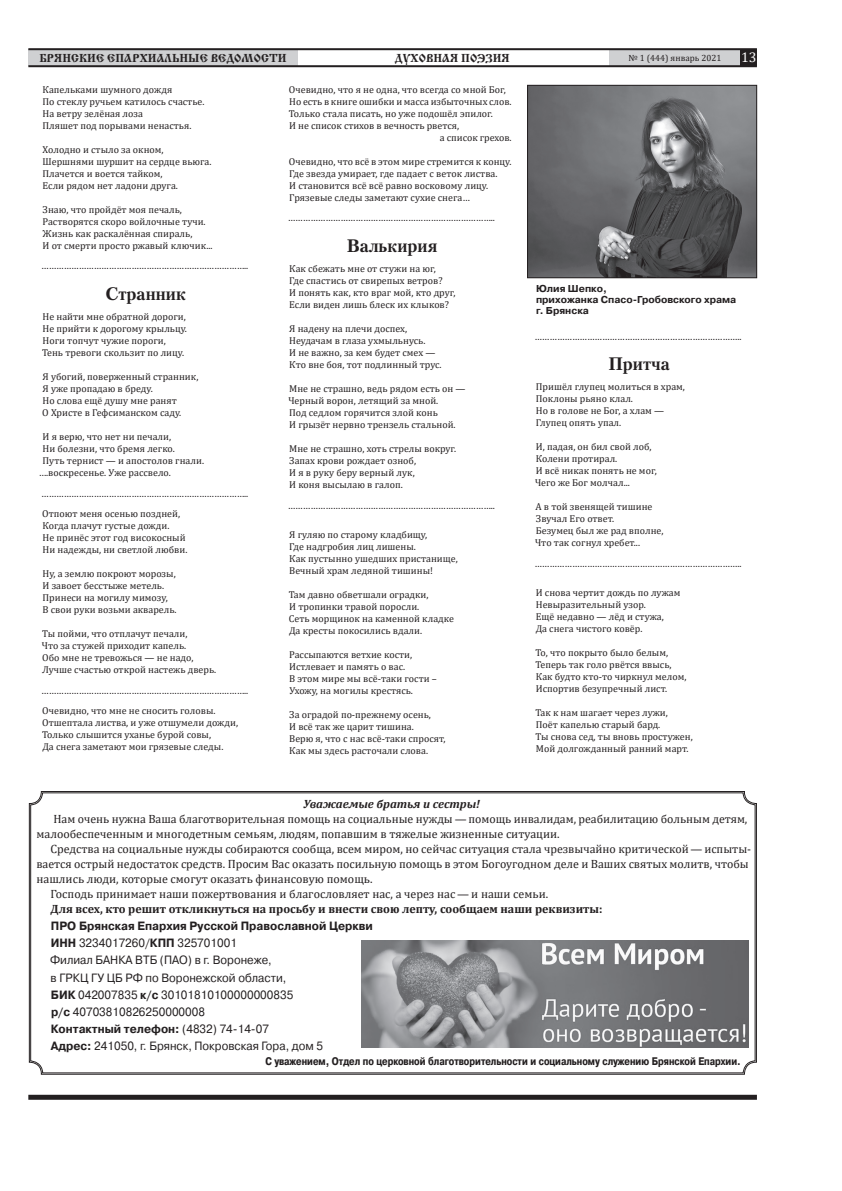
<style>
.page{position:relative;width:842px;height:1191px;background:#fff}
.page>*{position:absolute;margin:0;border:0;box-sizing:border-box;transform-origin:0 0}
.t1{font:700 18px "Petersburg C";color:#231f20}
.t2{font:14px "Cambria";color:#fff}
.t3{font:12px/15px "Cambria";color:#231f20}
.t4{font:12px/17.1px "Pragmatica C";color:#231f20;scale:.95 1}
.t5{font:700 12px "Cambria";color:#231f20}
.t6{font:12px "Cyrillic Old";color:#231f20}
.t7{font:italic 700 12px "Cambria";color:#231f20}
.t8{font:700 11px "Pragmatica Cond C";color:#231f20}
.t9{font:10px/12px "Cambria";color:#231f20}
.t10{font:700 10px/11px "Pragmatica C";color:#231f20}
.t11{font:9px "Cambria";color:#231f20}
.s1{font-weight:700}
</style>
<div class="page">
<div style="left:609px;top:50px;width:132px;height:16px;background:#cfd0d2"></div>
<div style="left:28px;top:49px;width:270px;height:17px;background:#cfd0d2"></div>
<hr style="left:28px;top:48px;width:729px;height:2px;background:#231f20">
<hr style="left:28px;top:65px;width:729px;height:2px;background:#231f20">
<div style="left:741px;top:50px;width:16px;height:16px;background:#231f20"></div>
<div style="left:28px;top:1094px;width:729px;height:5px;background:#231f20"></div>
<img style="left:529px;top:87px;width:226px;height:189px">
<div style="left:527px;top:85px;width:230px;height:193px;border:1px solid #231f20"></div>
<svg style="left:28px;top:791px;width:729px;height:284px"></svg>
<img style="left:362px;top:940px;width:386px;height:107px">
<p class="t6" style="left:39px;top:51px;width:249px">БРЯНСКИЕ ЕПАРХИАЛЬНЫЕ ВЕДОМОСТИ</p>
<p class="t6" style="left:395px;top:51px;width:116px">ДУХОВНАЯ ПОЭЗИЯ</p>
<p class="t11" style="left:628px;top:52px;width:94px">№ 1 (444) январь 2021</p>
<h2 class="t2" style="left:741px;top:49px;width:17px">13</h2>
<p class="t9" style="left:43px;top:83px;width:163px">Капельками шумного дождя<br>По стеклу ручьем катилось счастье.<br>На ветру зелёная лоза<br>Пляшет под порывами ненастья.</p>
<p class="t9" style="left:43px;top:143px;width:170px">Холодно и стыло за окном,<br>Шершнями шуршит на сердце вьюга.<br>Плачется и воется тайком,<br>Если рядом нет ладони друга.</p>
<p class="t9" style="left:43px;top:203px;width:171px">Знаю, что пройдёт моя печаль, Растворятся скоро войлочные тучи.<br>Жизнь как раскалённая спираль,<br>И от смерти просто ржавый ключик...</p>
<p class="t9" style="left:41px;top:260px;width:209px">………………………………………………………………………..</p>
<h1 class="t1" style="left:105px;top:282px;width:82px">Странник</h1>
<p class="t9" style="left:42px;top:310px;width:146px">Не найти мне обратной дороги,<br>Не прийти к дорогому крыльцу.<br>Ноги топчут чужие пороги,<br>Тень тревоги скользит по лицу.</p>
<p class="t9" style="left:42px;top:370px;width:158px">Я убогий, поверженный странник,<br>Я уже пропадаю в бреду.<br>Но слова ещё душу мне ранят<br>О Христе в Гефсиманском саду.</p>
<p class="t9" style="left:43px;top:430px;width:130px">И я верю, что нет ни печали,</p>
<p class="t9" style="left:43px;top:442px;width:134px">Ни болезни, что бремя легко.</p>
<p class="t9" style="left:43px;top:454px;width:163px">Путь тернист — и апостолов гнали.</p>
<p class="t9" style="left:39px;top:466px;width:134px">….воскресенье. Уже рассвело.</p>
<p class="t9" style="left:41px;top:483px;width:209px;line-height:20.5px">………………………………………………………………………..<br>Отпоют меня осенью поздней,</p>
<p class="t9" style="left:43px;top:519px;width:146px">Когда плачут густые дожди.<br>Не принёс этот год високосный<br>Ни надежды, ни светлой любви.</p>
<p class="t9" style="left:43px;top:567px;width:136px">Ну, а землю покроют морозы,<br>И завоет бесстыже метель.<br>Принеси на могилу мимозу,<br>В свои руки возьми акварель.</p>
<p class="t9" style="left:42px;top:627px;width:176px">Ты пойми, что отплачут печали,<br>Что за стужей приходит капель.<br>Обо мне не тревожься — не надо,<br>Лучше счастью открой настежь дверь.</p>
<p class="t9" style="left:41px;top:680px;width:209px;line-height:20.5px">………………………………………………………………………..<br>Очевидно, что мне не сносить головы.</p>
<p class="t9" style="left:42px;top:716px;width:197px">Отшептала листва, и уже отшумели дожди,<br>Только слышится уханье бурой совы,<br>Да снега заметают мои грязевые следы.</p>
<p class="t9" style="left:289px;top:83px;width:219px">Очевидно, что я не одна, что всегда со мной Бог,</p>
<p class="t9" style="left:289px;top:95px;width:224px">Но есть в книге ошибки и масса избыточных слов.</p>
<p class="t9" style="left:289px;top:107px;width:206px">Только стала писать, но уже подошёл эпилог.</p>
<p class="t9" style="left:289px;top:119px;width:171px">И не список стихов в вечность рвется,</p>
<p class="t9" style="left:440px;top:131px;width:73px">а список грехов.</p>
<p class="t9" style="left:289px;top:155px;width:224px">Очевидно, что всё в этом мире стремится к концу.<br>Где звезда умирает, где падает с веток листва.<br>И становится всё всё равно восковому лицу.<br>Грязевые следы заметают сухие снега…</p>
<p class="t9" style="left:288px;top:212px;width:209px">………………………………………………………………………..</p>
<h1 class="t1" style="left:347px;top:234px;width:92px">Валькирия</h1>
<p class="t9" style="left:289px;top:262px;width:168px">Как сбежать мне от стужи на юг,<br>Где спастись от свирепых ветров?<br>И понять как, кто враг мой, кто друг,<br>Если виден лишь блеск их клыков?</p>
<p class="t9" style="left:289px;top:322px;width:154px">Я надену на плечи доспех,<br>Неудачам в глаза ухмыльнусь.<br>И не важно, за кем будет смех —<br>Кто вне боя, тот подлинный трус.</p>
<p class="t9" style="left:288px;top:382px;width:179px">Мне не страшно, ведь рядом есть он —<br>Черный ворон, летящий за мной.<br>Под седлом горячится злой конь<br>И грызёт нервно трензель стальной.</p>
<p class="t9" style="left:289px;top:442px;width:169px">Мне не страшно, хоть стрелы вокруг.<br>Запах крови рождает озноб,<br>И я в руку беру верный лук,<br>И коня высылаю в галоп.</p>
<p class="t9" style="left:288px;top:499px;width:209px">………………………………………………………………………..</p>
<p class="t9" style="left:289px;top:529px;width:170px">Я гуляю по старому кладбищу,<br>Где надгробия лиц лишены.<br>Как пустынно ушедших пристанище,<br>Вечный храм ледяной тишины!</p>
<p class="t9" style="left:289px;top:589px;width:167px">Там давно обветшали оградки,<br>И тропинки травой поросли.<br>Сеть морщинок на каменной кладке<br>Да кресты покосились вдали.</p>
<p class="t9" style="left:289px;top:649px;width:149px">Рассыпаются ветхие кости,<br>Истлевает и память о вас.<br>В этом мире мы всё-таки гости –<br>Ухожу, на могилы крестясь.</p>
<p class="t9" style="left:289px;top:709px;width:158px">За оградой по-прежнему осень,<br>И всё так же царит тишина.<br>Верю я, что с нас всё-таки спросят,<br>Как мы здесь расточали слова.</p>
<p class="t10" style="left:536px;top:283px;width:202px">Юлия Шепко,<br>прихожанка Спасо-Гробовского храма г. Брянска</p>
<p class="t9" style="left:534px;top:330px;width:209px">………………………………………………………………………..</p>
<h1 class="t1" style="left:608px;top:352px;width:63px">Притча</h1>
<p class="t9" style="left:536px;top:381px;width:151px">Пришёл глупец молиться в храм,<br>Поклоны рьяно клал.<br>Но в голове не Бог, а хлам —<br>Глупец опять упал.</p>
<p class="t9" style="left:535px;top:441px;width:123px">И, падая, он бил свой лоб,<br>Колени протирал.<br>И всё никак понять не мог,<br>Чего же Бог молчал...</p>
<p class="t9" style="left:535px;top:501px;width:130px">А в той звенящей тишине<br>Звучал Его ответ.<br>Безумец был же рад вполне,<br>Что так согнул хребет...</p>
<p class="t9" style="left:534px;top:557px;width:209px">………………………………………………………………………..</p>
<p class="t9" style="left:536px;top:587px;width:146px">И снова чертит дождь по лужам<br>Невыразительный узор.<br>Ещё недавно — лёд и стужа,<br>Да снега чистого ковёр.</p>
<p class="t9" style="left:535px;top:647px;width:153px">То, что покрыто было белым,<br>Теперь так голо рвётся ввысь,<br>Как будто кто-то чиркнул мелом,<br>Испортив безупречный лист.</p>
<p class="t9" style="left:535px;top:707px;width:159px">Так к нам шагает через лужи,<br>Поёт капелью старый бард.<br>Ты снова сед, ты вновь простужен,<br>Мой долгожданный ранний март.</p>
<p class="t7" style="left:304px;top:795px;width:178px">Уважаемые братья и сестры!</p>
<p class="t3" style="left:36px;top:811px;width:712px;text-indent:17px">Нам очень нужна Ваша благотворительная помощь на социальные нужды —помощь инвалидам, реабилитацию больным детям, малообеспеченным и многодетным семьям, людям, попавшим в тяжелые жизненные ситуации.</p>
<p class="t3" style="left:50px;top:841px;width:702px">Средства на социальные нужды собираются сообща, всем миром, но сейчас ситуация стала чрезвычайно критической— испыты-</p>
<p class="t3" style="left:36px;top:856px;width:714px">вается острый недостаток средств. Просим Вас оказать посильную помощь в этом Богоугодном деле и Ваших святых молитв, чтобы</p>
<p class="t3" style="left:36px;top:871px;width:338px">нашлись люди, которые смогут оказать финансовую помощь.</p>
<p class="t3" style="left:50px;top:886px;width:499px">Господь принимает наши пожертвования и благословляет нас, а через нас — и наши семьи.</p>
<p class="t5" style="left:51px;top:900px;width:553px">Для всех, кто решит откликнуться на просьбу и внести свою лепту, сообщаем наши реквизиты:</p>
<p class="t4" style="left:50px;top:917px;width:341px"><span class="s1">ПРО Брянская Епархия Русской Православной Церкви ИНН</span> 3234017260/<span class="s1">КПП</span> 325701001<br>Филиал БАНКА ВТБ (ПАО) в г. Воронеже,<br>в ГРКЦ ГУ ЦБ РФ по Воронежской области,<br><span class="s1">БИК</span> 042007835 <span class="s1">к/с</span> 30101810100000000835<br><span class="s1">р/с</span> 40703810826250000008<br><span class="s1">Контактный телефон:</span> (4832) 74-14-07<br><span class="s1">Адрес:</span> 241050, г. Брянск, Покровская Гора, дом 5</p>
<p class="t8" style="left:265px;top:1055px;width:477px">С уважением, Отдел по церковной благотворительности и социальному служению Брянской Епархии.</p>
</div>
